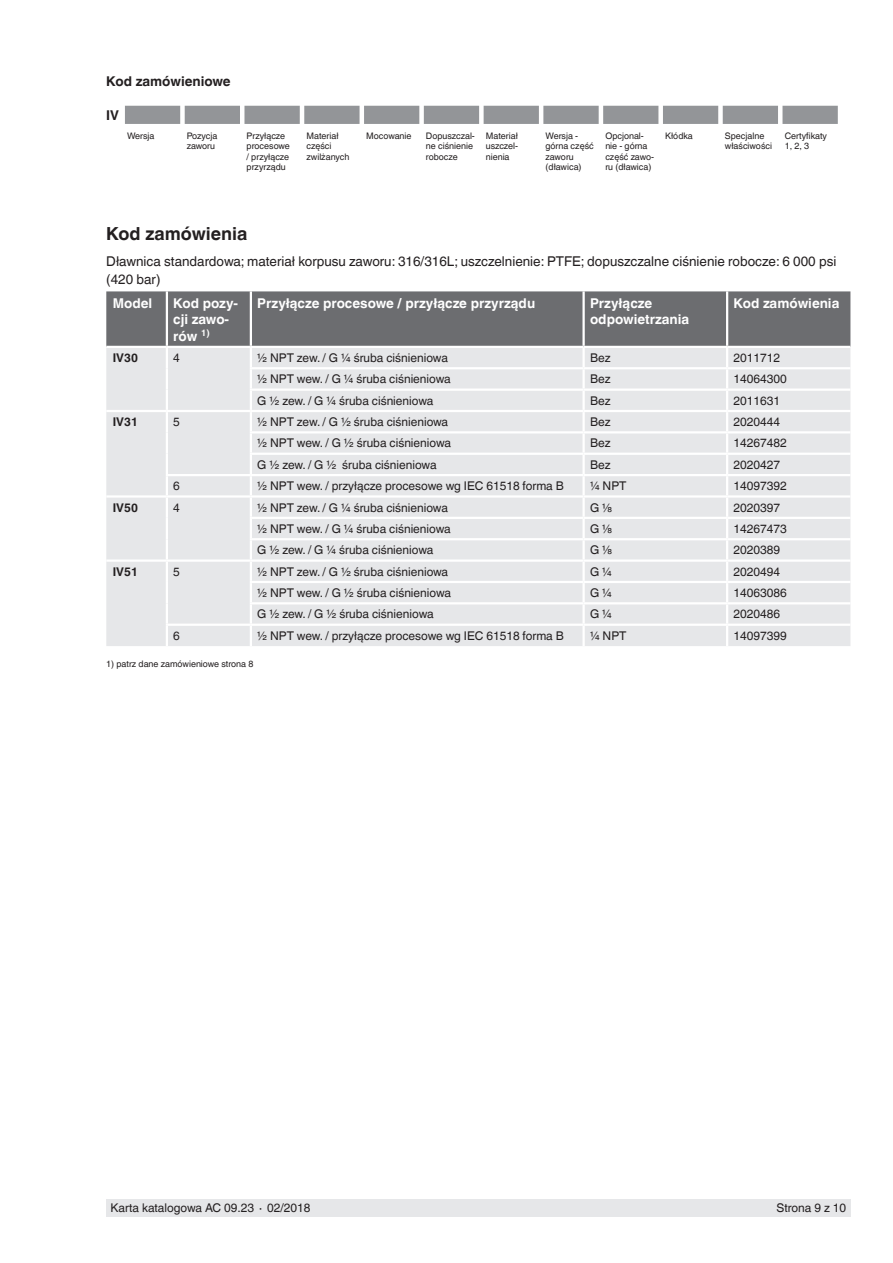
<style>
.page{position:relative;width:893px;height:1263px;background:#fff}
.page>*{position:absolute;margin:0;border:0;box-sizing:border-box;transform-origin:0 0}
.t1{font:700 18px "Helvetica World";color:#231f20}
.t2{font:13.5px/18px "Helvetica World";color:#231f20}
.t3{font:700 13.5px/16.5px "Helvetica World";color:#fff}
.t4{font:700 13.5px "Helvetica World";color:#231f20}
.t5{font:12px "Helvetica World";color:#231f20}
.t6{font:700 12px "Helvetica World";color:#231f20}
.t7{font:9px/10.5px "Helvetica World";color:#231f20}
</style>
<div class="page">
<div style="left:106px;top:1199px;width:744px;height:17px;background:#e6e7e9"></div>
<div style="left:106px;top:431px;width:744px;height:215px;background:#e6e7e9"></div>
<hr style="left:251px;top:559px;width:333px;height:3px;background:#fff">
<hr style="left:582px;top:562px;width:3px;height:19px;background:#fff">
<hr style="left:250px;top:431px;width:334px;height:2px;background:#fff">
<hr style="left:250px;top:581px;width:334px;height:2px;background:#fff">
<hr style="left:250px;top:626px;width:2px;height:20px;background:#fff">
<hr style="left:584px;top:431px;width:143px;height:2px;background:#fff">
<hr style="left:582px;top:433px;width:3px;height:20px;background:#fff">
<hr style="left:727px;top:431px;width:123px;height:2px;background:#fff">
<hr style="left:726px;top:433px;width:2px;height:20px;background:#fff">
<hr style="left:582px;top:455px;width:3px;height:19px;background:#fff">
<hr style="left:582px;top:476px;width:3px;height:19px;background:#fff">
<hr style="left:582px;top:498px;width:3px;height:19px;background:#fff">
<hr style="left:582px;top:519px;width:3px;height:19px;background:#fff">
<hr style="left:582px;top:540px;width:3px;height:19px;background:#fff">
<hr style="left:582px;top:583px;width:3px;height:19px;background:#fff">
<svg style="left:726px;top:455px;width:2px;height:147px"></svg>
<hr style="left:582px;top:604px;width:3px;height:20px;background:#fff">
<hr style="left:726px;top:604px;width:2px;height:20px;background:#fff">
<hr style="left:582px;top:626px;width:3px;height:20px;background:#fff">
<hr style="left:726px;top:626px;width:2px;height:20px;background:#fff">
<svg style="left:166px;top:476px;width:2px;height:19px"></svg>
<hr style="left:250px;top:453px;width:334px;height:2px;background:#fff">
<hr style="left:584px;top:453px;width:143px;height:2px;background:#fff">
<hr style="left:166px;top:626px;width:2px;height:20px;background:#fff">
<hr style="left:727px;top:453px;width:123px;height:2px;background:#fff">
<hr style="left:166px;top:412px;width:2px;height:20px;background:#fff">
<svg style="left:106px;top:291px;width:744px;height:140px;background:#b7b8bb"></svg>
<hr style="left:166px;top:432px;width:2px;height:22px;background:#fff">
<hr style="left:250px;top:433px;width:2px;height:20px;background:#fff">
<hr style="left:166px;top:454px;width:2px;height:20px;background:#fff">
<hr style="left:250px;top:604px;width:2px;height:20px;background:#fff">
<hr style="left:166px;top:474px;width:85px;height:2px;background:#fff">
<hr style="left:166px;top:498px;width:2px;height:20px;background:#fff">
<hr style="left:166px;top:518px;width:2px;height:21px;background:#fff">
<hr style="left:166px;top:539px;width:2px;height:20px;background:#fff">
<svg style="left:250px;top:455px;width:2px;height:147px"></svg>
<hr style="left:251px;top:474px;width:333px;height:2px;background:#fff">
<hr style="left:166px;top:562px;width:2px;height:20px;background:#fff">
<hr style="left:166px;top:582px;width:2px;height:21px;background:#fff">
<hr style="left:166px;top:603px;width:2px;height:21px;background:#fff">
<hr style="left:584px;top:474px;width:143px;height:2px;background:#fff">
<hr style="left:727px;top:474px;width:123px;height:2px;background:#fff">
<hr style="left:106px;top:495px;width:61px;height:3px;background:#fff">
<hr style="left:167px;top:495px;width:84px;height:3px;background:#fff">
<hr style="left:251px;top:495px;width:333px;height:3px;background:#fff">
<hr style="left:584px;top:495px;width:143px;height:3px;background:#fff">
<hr style="left:727px;top:495px;width:123px;height:3px;background:#fff">
<hr style="left:250px;top:517px;width:334px;height:2px;background:#fff">
<hr style="left:584px;top:517px;width:143px;height:2px;background:#fff">
<hr style="left:727px;top:517px;width:123px;height:2px;background:#fff">
<hr style="left:250px;top:538px;width:334px;height:2px;background:#fff">
<hr style="left:584px;top:538px;width:143px;height:2px;background:#fff">
<hr style="left:727px;top:538px;width:123px;height:2px;background:#fff">
<hr style="left:106px;top:559px;width:61px;height:3px;background:#fff">
<hr style="left:167px;top:559px;width:84px;height:3px;background:#fff">
<hr style="left:584px;top:559px;width:143px;height:3px;background:#fff">
<hr style="left:727px;top:559px;width:123px;height:3px;background:#fff">
<hr style="left:584px;top:581px;width:143px;height:2px;background:#fff">
<hr style="left:727px;top:581px;width:123px;height:2px;background:#fff">
<hr style="left:250px;top:602px;width:334px;height:2px;background:#fff">
<hr style="left:584px;top:602px;width:143px;height:2px;background:#fff">
<hr style="left:727px;top:602px;width:123px;height:2px;background:#fff">
<hr style="left:166px;top:624px;width:85px;height:2px;background:#fff">
<hr style="left:251px;top:624px;width:333px;height:2px;background:#fff">
<hr style="left:584px;top:624px;width:143px;height:2px;background:#fff">
<hr style="left:727px;top:624px;width:123px;height:2px;background:#fff">
<hr style="left:250px;top:388px;width:334px;height:3px;background:#fff">
<hr style="left:584px;top:388px;width:143px;height:3px;background:#fff">
<hr style="left:727px;top:388px;width:123px;height:3px;background:#fff">
<svg style="left:125px;top:106px;width:713px;height:18px;background:#9a9c9f"></svg>
<p class="t4" style="left:106px;top:74px;width:126px">Kod zamówieniowe</p>
<p class="t4" style="left:106px;top:107px;width:14px">IV</p>
<p class="t7" style="left:127px;top:131px;width:29px">Wersja</p>
<p class="t7" style="left:187px;top:131px;width:32px">Pozycja zaworu</p>
<p class="t7" style="left:247px;top:131px;width:45px">Przyłącze procesowe / przyłącze przyrządu</p>
<p class="t7" style="left:306px;top:131px;width:44px">Materiał części zwilżanych</p>
<p class="t7" style="left:366px;top:131px;width:47px">Mocowanie</p>
<p class="t7" style="left:426px;top:131px;width:51px">Dopuszczal&shy;ne ciśnienie robocze</p>
<p class="t7" style="left:486px;top:131px;width:34px;text-align:justify">Materiał uszczel&shy;nienia</p>
<p class="t7" style="left:545px;top:131px;width:50px">Wersja - górna część zaworu (dławica)</p>
<p class="t7" style="left:605px;top:131px;width:50px">Opcjonal&shy;nie - górna część zawo&shy;ru (dławica)</p>
<p class="t7" style="left:665px;top:131px;width:29px">Kłódka</p>
<p class="t7" style="left:725px;top:131px;width:49px">Specjalne właściwości</p>
<p class="t7" style="left:785px;top:131px;width:44px">Certyfikaty<br>1, 2, 3</p>
<h1 class="t1" style="left:106px;top:224px;width:143px">Kod zamówienia</h1>
<p class="t2" style="left:106px;top:252px;width:732px">Dławnica standardowa; materiał korpusu zaworu: 316/316L; uszczelnienie: PTFE; dopuszczalne ciśnienie robocze: 6 000 psi (420 bar)</p>
<p class="t3" style="left:113px;top:295px;width:41px">Model</p>
<p class="t3" style="left:173px;top:295px;width:66px">Kod pozy&shy;cji zawo&shy;rów <sup>1)</sup></p>
<p class="t3" style="left:257px;top:295px;width:280px">Przyłącze procesowe / przyłącze przyrządu</p>
<p class="t3" style="left:590px;top:295px;width:101px">Przyłącze odpowietrzania</p>
<p class="t3" style="left:733px;top:295px;width:107px">Kod zamówienia</p>
<p class="t6" style="left:113px;top:351px;width:27px">IV30</p>
<p class="t5" style="left:173px;top:351px;width:8px">4</p>
<p class="t5" style="left:257px;top:351px;width:192px">½ NPT zew. / G ¼ śruba ciśnieniowa</p>
<p class="t5" style="left:590px;top:351px;width:22px">Bez</p>
<p class="t5" style="left:733px;top:351px;width:48px">2011712</p>
<p class="t5" style="left:257px;top:372px;width:195px">½ NPT wew. / G ¼ śruba ciśnieniowa</p>
<p class="t5" style="left:590px;top:372px;width:22px">Bez</p>
<p class="t5" style="left:733px;top:372px;width:55px">14064300</p>
<p class="t5" style="left:257px;top:393px;width:178px">G ½ zew. / G ¼ śruba ciśnieniowa</p>
<p class="t5" style="left:590px;top:393px;width:22px">Bez</p>
<p class="t5" style="left:733px;top:393px;width:48px">2011631</p>
<p class="t6" style="left:113px;top:415px;width:27px">IV31</p>
<p class="t5" style="left:173px;top:415px;width:8px">5</p>
<p class="t5" style="left:257px;top:415px;width:192px">½ NPT zew. / G ½ śruba ciśnieniowa</p>
<p class="t5" style="left:590px;top:415px;width:22px">Bez</p>
<p class="t5" style="left:733px;top:415px;width:48px">2020444</p>
<p class="t5" style="left:257px;top:436px;width:195px">½ NPT wew. / G ½ śruba ciśnieniowa</p>
<p class="t5" style="left:590px;top:436px;width:22px">Bez</p>
<p class="t5" style="left:733px;top:436px;width:55px">14267482</p>
<p class="t5" style="left:257px;top:458px;width:181px">G ½ zew. / G ½ śruba ciśnieniowa</p>
<p class="t5" style="left:590px;top:458px;width:22px">Bez</p>
<p class="t5" style="left:733px;top:458px;width:48px">2020427</p>
<p class="t5" style="left:173px;top:479px;width:8px">6</p>
<p class="t5" style="left:257px;top:479px;width:308px">½ NPT wew. / przyłącze procesowe wg IEC 61518 forma B</p>
<p class="t5" style="left:590px;top:479px;width:38px">¼ NPT</p>
<p class="t5" style="left:733px;top:479px;width:55px">14097392</p>
<p class="t6" style="left:113px;top:500px;width:27px">IV50</p>
<p class="t5" style="left:173px;top:500px;width:8px">4</p>
<p class="t5" style="left:257px;top:500px;width:192px">½ NPT zew. / G ¼ śruba ciśnieniowa</p>
<p class="t5" style="left:590px;top:500px;width:24px">G ⅛</p>
<p class="t5" style="left:733px;top:500px;width:48px">2020397</p>
<p class="t5" style="left:257px;top:522px;width:195px">½ NPT wew. / G ¼ śruba ciśnieniowa</p>
<p class="t5" style="left:590px;top:522px;width:24px">G ⅛</p>
<p class="t5" style="left:733px;top:522px;width:55px">14267473</p>
<p class="t5" style="left:257px;top:543px;width:178px">G ½ zew. / G ¼ śruba ciśnieniowa</p>
<p class="t5" style="left:590px;top:543px;width:24px">G ⅛</p>
<p class="t5" style="left:733px;top:543px;width:48px">2020389</p>
<p class="t6" style="left:113px;top:564px;width:27px">IV51</p>
<p class="t5" style="left:173px;top:564px;width:8px">5</p>
<p class="t5" style="left:257px;top:564px;width:192px">½ NPT zew. / G ½ śruba ciśnieniowa</p>
<p class="t5" style="left:590px;top:564px;width:23px">G ¼</p>
<p class="t5" style="left:733px;top:564px;width:48px">2020494</p>
<p class="t5" style="left:257px;top:586px;width:195px">½ NPT wew. / G ½ śruba ciśnieniowa</p>
<p class="t5" style="left:590px;top:586px;width:23px">G ¼</p>
<p class="t5" style="left:733px;top:586px;width:55px">14063086</p>
<p class="t5" style="left:257px;top:607px;width:178px">G ½ zew. / G ½ śruba ciśnieniowa</p>
<p class="t5" style="left:590px;top:607px;width:23px">G ¼</p>
<p class="t5" style="left:733px;top:607px;width:48px">2020486</p>
<p class="t5" style="left:173px;top:629px;width:8px">6</p>
<p class="t5" style="left:257px;top:629px;width:308px">½ NPT wew. / przyłącze procesowe wg IEC 61518 forma B</p>
<p class="t5" style="left:590px;top:629px;width:38px">¼ NPT</p>
<p class="t5" style="left:733px;top:629px;width:55px">14097399</p>
<p class="t7" style="left:106px;top:659px;width:149px">1) patrz dane zamówieniowe strona 8</p>
<p class="t5" style="left:111px;top:1201px;width:201px">Karta katalogowa AC 09.23 ∙ 02/2018</p>
<p class="t5" style="left:776px;top:1201px;width:71px">Strona 9 z 10</p>
</div>
